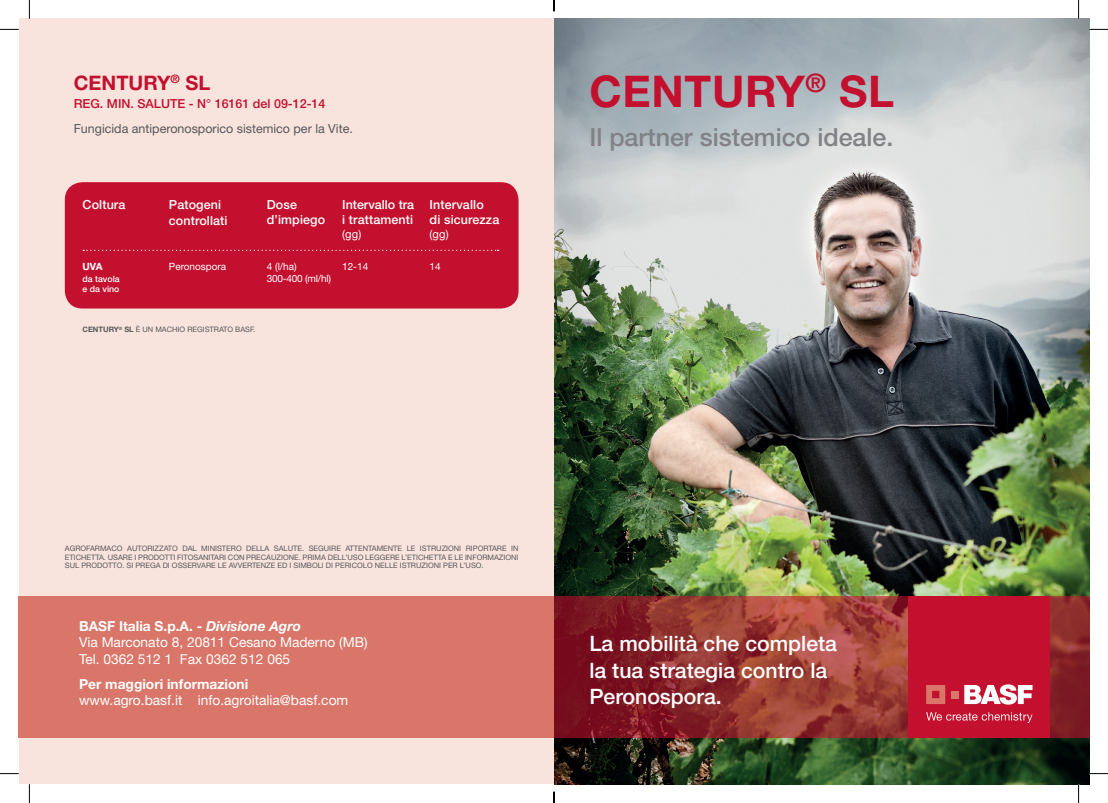
<style>
.page{position:relative;width:1108px;height:803px;background:#fff}
.page>*{position:absolute;margin:0;border:0;box-sizing:border-box;transform-origin:0 0}
.t1{font:700 43.75px "Helvetica Neue LT Std";letter-spacing:.015em;color:#c3102e}
.t2{font:500 25px "Helvetica Neue LT Std";color:#808285}
.t3{font:500 21.25px/26.2px "Helvetica Neue LT Std";color:#fff}
.t4{font:700 20px "Helvetica Neue LT Std";color:#c3102e}
.t5{font:13.75px "Helvetica Neue LT Std";color:#fff}
.t6{font:700 13.75px "Helvetica Neue LT Std";color:#fff}
.t7{font:500 12.5px/16.2px "Helvetica Neue LT Std";letter-spacing:.01em;color:#fff}
.t8{font:12.5px "Helvetica Neue LT Std";color:#57585a}
.t9{font:500 12.5px "Helvetica Neue LT Std";color:#c3102e}
.t10{font:11.25px "Helvetica Neue LT Std";color:#fff}
.t11{font:10px "Helvetica Neue LT Std";color:#fff}
.t12{font:10px "Helvetica Neue LT Std";letter-spacing:-.02em;color:#fff}
.t13{font:700 10px "Helvetica Neue LT Std";color:#fff}
.t14{font:500 8.75px "Helvetica Neue LT Std";color:#fff}
.t15{font:7.5px/8.8px "Helvetica Neue LT Std";color:#57585a;text-align:justify}
.s1{font-weight:700}
.s2{font-style:italic}
</style>
<div class="page">
<div style="left:19px;top:19px;width:570px;height:765px;background:#f8e3dd"></div>
<img style="left:554px;top:19px;width:535px;height:765px">
<div style="left:19px;top:596px;width:535px;height:142px;background:#d97669"></div>
<svg style="left:554px;top:596px;width:535px;height:142px;background:#90302f"></svg>
<div style="left:65px;top:182px;width:453px;height:126px;background:#c3102e;border-radius:18px"></div>
<svg style="left:83px;top:250px;width:415px;height:1px"></svg>
<div style="left:908px;top:596px;width:142px;height:142px;background:#c3102e"></div>
<svg style="left:926px;top:685px;width:19px;height:19px"></svg>
<div style="left:951px;top:691px;width:7px;height:7px;background:#d97669"></div>
<svg style="left:964px;top:684px;width:68px;height:20px"></svg>
<svg style="left:926px;top:712px;width:106px;height:11px"></svg>
<svg style="left:0;top:29px;width:19px;height:1px"></svg>
<svg style="left:1089px;top:29px;width:19px;height:1px"></svg>
<svg style="left:0;top:773px;width:19px;height:1px"></svg>
<svg style="left:1089px;top:773px;width:19px;height:1px"></svg>
<svg style="left:29px;top:0;width:1px;height:19px"></svg>
<svg style="left:29px;top:784px;width:1px;height:19px"></svg>
<svg style="left:1077px;top:0;width:2px;height:19px"></svg>
<svg style="left:1077px;top:784px;width:2px;height:19px"></svg>
<svg style="left:553px;top:0;width:2px;height:11px"></svg>
<svg style="left:553px;top:792px;width:2px;height:11px"></svg>
<p class="t4" style="left:74px;top:70px;width:138px">CENTURY<sup>®</sup> SL</p>
<p class="t9" style="left:74px;top:97px;width:253px">REG. MIN. SALUTE - N° 16161 del 09-12-14</p>
<p class="t8" style="left:74px;top:122px;width:280px">Fungicida antiperonosporico sistemico per la Vite.</p>
<p class="t7" style="left:83px;top:196px;width:44px">Coltura</p>
<p class="t7" style="left:169px;top:196px;width:60px">Patogeni controllati</p>
<p class="t7" style="left:267px;top:196px;width:32px">Dose</p>
<p class="t7" style="left:267px;top:211px;width:60px">d’impiego</p>
<p class="t7" style="left:342px;top:196px;width:74px">Intervallo tra</p>
<p class="t7" style="left:342px;top:211px;width:72px">i trattamenti</p>
<p class="t10" style="left:342px;top:227px;width:21px">(gg)</p>
<p class="t7" style="left:429px;top:196px;width:56px">Intervallo</p>
<p class="t7" style="left:429px;top:211px;width:71px">di sicurezza</p>
<p class="t10" style="left:429px;top:227px;width:21px">(gg)</p>
<p class="t13" style="left:83px;top:260px;width:22px">UVA</p>
<p class="t14" style="left:83px;top:274px;width:39px">da tavola</p>
<p class="t14" style="left:83px;top:284px;width:38px">e da vino</p>
<p class="t11" style="left:169px;top:260px;width:59px">Peronospora</p>
<p class="t11" style="left:267px;top:260px;width:31px">4 (l/ha)</p>
<p class="t12" style="left:267px;top:273px;width:66px">300-400 (ml/hl)</p>
<p class="t11" style="left:342px;top:260px;width:28px">12-14</p>
<p class="t11" style="left:429px;top:260px;width:13px">14</p>
<p class="t15" style="left:83px;top:325px;width:174px"><span class="s1">CENTURY</span><sup>®</sup> <span class="s1">SL</span> È UN MACHIO REGISTRATO BASF.</p>
<p class="t1" style="left:589px;top:64px;width:306px">CENTURY<sup>®</sup> SL</p>
<p class="t2" style="left:589px;top:122px;width:305px">Il partner sistemico ideale.</p>
<p class="t15" style="left:65px;top:544px;width:455px">AGROFARMACO AUTORIZZATO DAL MINISTERO DELLA SALUTE. SEGUIRE ATTENTAMENTE LE ISTRUZIONI RIPORTARE IN ETICHETTA. USARE I PRODOTTI FITOSANITARI CON PRECAUZIONE. PRIMA DELL’USO LEGGERE L’ETICHETTA E LE INFORMAZIONI SUL PRODOTTO. SI PREGA DI OSSERVARE LE AVVERTENZE ED I SIMBOLI DI PERICOLO NELLE ISTRUZIONI PER L’USO.</p>
<p class="t6" style="left:79px;top:618px;width:223px">BASF Italia S.p.A. - <span class="s2">Divisione Agro</span></p>
<p class="t5" style="left:79px;top:634px;width:290px">Via Marconato 8, 20811 Cesano Maderno (MB)</p>
<p class="t5" style="left:79px;top:650px;width:213px">Tel. 0362 512 1 Fax 0362 512 065</p>
<p class="t6" style="left:79px;top:675px;width:171px">Per maggiori informazioni</p>
<p class="t5" style="left:79px;top:692px;width:271px">www.agro.basf.it info.agroitalia@basf.com</p>
<p class="t3" style="left:589px;top:630px;width:249px">La mobilità che completa la tua strategia contro la<br>Peronospora.</p>
</div>
